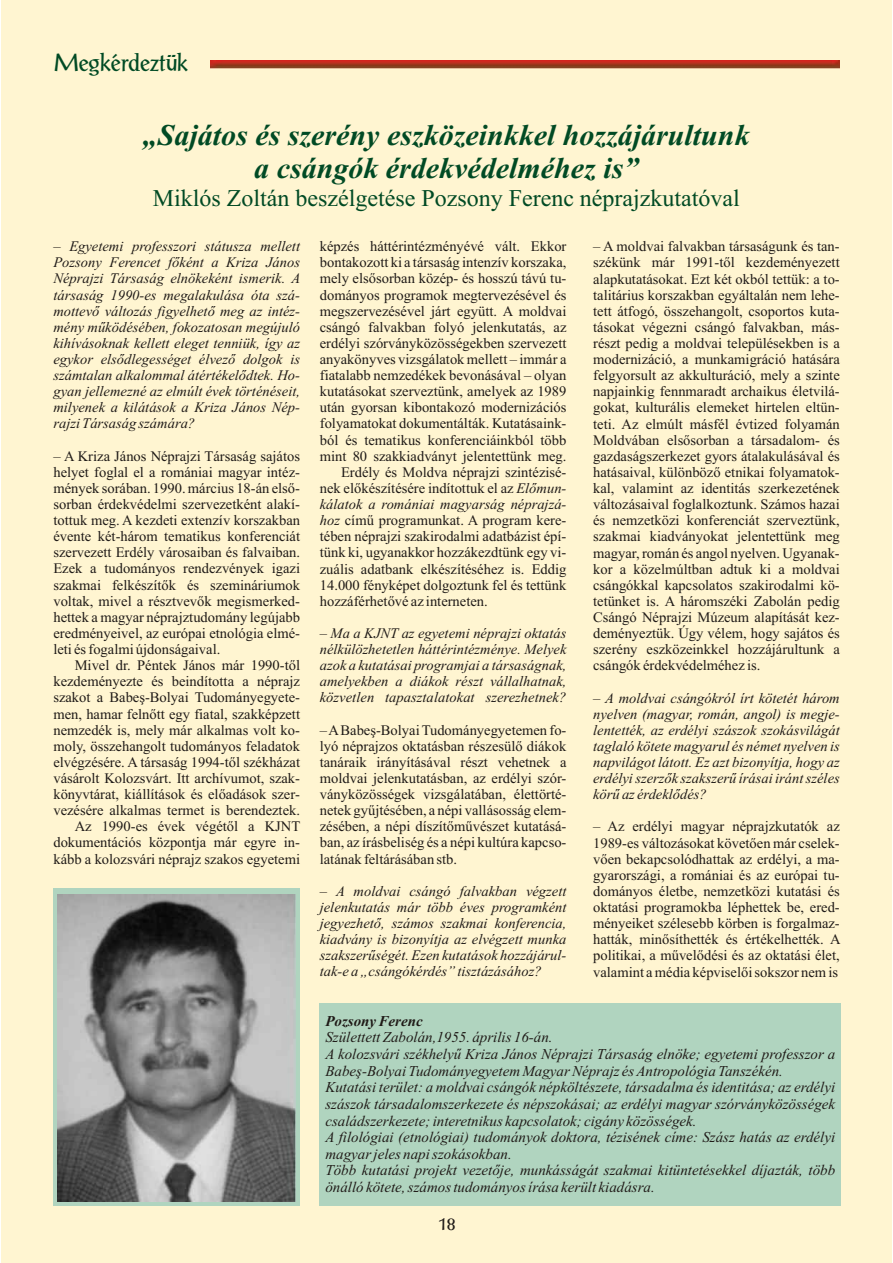
<style>
.page{position:relative;width:893px;height:1263px;background:#fff}
.page>*{position:absolute;margin:0;border:0;box-sizing:border-box;transform-origin:0 0}
.t1{font:italic 700 30px/33.3px "Times New Roman";color:#004a24;text-align:center}
.t2{font:24px "Times New Roman";color:#004a24}
.t3{font:24px "Antiqua Light SSK";color:#004a24}
.t4{font:18px "Antiqua Light SSK";color:#1f1a17}
.t5{font:italic 15px/16.6px "Times New Roman";color:#1f1a17}
.t6{font:italic 700 15px "Times New Roman";color:#1f1a17}
.t7{font:14.55px/16px "Times New Roman";color:#1f1a17;text-align:justify}
.t8{font:italic 14.55px/16px "Times New Roman";color:#1f1a17;text-align:justify}
.s1{font-style:normal}
.s2{font-style:italic}
</style>
<div class="page">
<div style="left:1px;top:0;width:890px;height:1263px;background:#fff5d1"></div>
<img style="left:210px;top:60px;width:630px;height:8px">
<svg style="left:53px;top:888px;width:247px;height:318px;background:#abcab8"></svg>
<img style="left:58px;top:895px;width:238px;height:306px">
<div style="left:320px;top:1003px;width:521px;height:203px;background:#b0d4bf"></div>
<h2 class="t3" style="left:53px;top:48px;width:136px">Megkérdeztük</h2>
<h1 class="t1" style="left:143px;top:121px;width:608px">„Sajátos és szerény eszközeinkkel hozzájárultunk a csángók érdekvédelméhez is”</h1>
<h2 class="t2" style="left:153px;top:190px;width:589px">Miklós Zoltán beszélgetése Pozsony Ferenc néprajzkutatóval</h2>
<p class="t8" style="left:53px;top:240px;width:248px"><span class="s1">–</span> Egyetemi professzori státusza mellett Pozsony Ferencet főként a Kriza János Néprajzi Társaság elnökeként ismerik. A társaság 1990-es megalakulása óta szá&shy;mottevő változás figyelhető meg az intéz&shy;mény működésében, fokozatosan megújuló kihívásoknak kellett eleget tenniük, így az egykor elsődlegességet élvező dolgok is számtalan alkalommal átértékelődtek. Ho&shy;gyan jellemezné az elmúlt évek történéseit, milyenek a kilátások a Kriza János Nép&shy;rajzi Társaság számára?</p>
<p class="t7" style="left:53px;top:449px;width:248px">– A Kriza János Néprajzi Társaság sajátos helyet foglal el a romániai magyar intéz&shy;mények sorában. 1990. március 18-án első&shy;sorban érdekvédelmi szervezetként alakí&shy;tottuk meg. A kezdeti extenzív korszakban évente két-három tematikus konferenciát szervezett Erdély városaiban és falvaiban.<br>Ezek a tudományos rendezvények igazi szakmai felkészítők és szemináriumok voltak, mivel a résztvevők megismerked&shy;hettek a magyar néprajztudomány legújabb eredményeivel, az európai etnológia elmé&shy;leti és fogalmi újdonságaival.</p>
<p class="t7" style="left:53px;top:659px;width:248px;text-align:right">Mivel dr. Péntek János már 1990-től kezdeményezte és beindította a néprajz szakot a Babeş-Bolyai Tudományegyete&shy;men, hamar felnőtt egy fiatal, szakképzett nemzedék is, mely már alkalmas volt ko&shy;moly, összehangolt tudományos feladatok elvégzésére. A társaság 1994-től székházat vásárolt Kolozsvárt. Itt archívumot, szak&shy;könyvtárat, kiállítások és előadások szer&shy;vezésére alkalmas termet is berendeztek.<br>Az 1990-es évek végétől a KJNT dokumentációs központja már egyre in&shy;kább a kolozsvári néprajz szakos egyetemi</p>
<p class="t7" style="left:320px;top:240px;width:248px">képzés háttérintézményévé vált. Ekkor</p>
<p class="t7" style="left:320px;top:256px;width:248px">bontakozott ki a társaság intenzív korszaka,</p>
<p class="t7" style="left:320px;top:272px;width:248px">mely elsősorban közép- és hosszú távú tu-</p>
<p class="t7" style="left:320px;top:288px;width:248px">dományos programok megtervezésével és</p>
<p class="t7" style="left:320px;top:304px;width:248px">megszervezésével járt együtt. A moldvai</p>
<p class="t7" style="left:320px;top:320px;width:248px">csángó falvakban folyó jelenkutatás, az</p>
<p class="t7" style="left:320px;top:336px;width:248px">erdélyi szórványközösségekben szervezett</p>
<p class="t7" style="left:320px;top:352px;width:248px">anyakönyves vizsgálatok mellett – immár a</p>
<p class="t7" style="left:320px;top:369px;width:248px">fiatalabb nemzedékek bevonásával – olyan</p>
<p class="t7" style="left:320px;top:385px;width:248px">kutatásokat szerveztünk, amelyek az 1989</p>
<p class="t7" style="left:320px;top:401px;width:248px">után gyorsan kibontakozó modernizációs</p>
<p class="t7" style="left:320px;top:417px;width:248px">folyamatokat dokumentálták. Kutatásaink-</p>
<p class="t7" style="left:320px;top:433px;width:248px">ból és tematikus konferenciáinkból több</p>
<p class="t7" style="left:320px;top:449px;width:248px">mint 80 szakkiadványt jelentettünk meg.</p>
<p class="t7" style="left:341px;top:465px;width:227px">Erdély és Moldva néprajzi szintézisé-</p>
<p class="t7" style="left:320px;top:481px;width:248px">nek előkészítésére indítottuk el az <span class="s2">Előmun-</span></p>
<p class="t8" style="left:320px;top:497px;width:248px">kálatok a romániai magyarság néprajzá-</p>
<p class="t7" style="left:320px;top:514px;width:248px"><span class="s2">hoz</span> című programunkat. A program kere-</p>
<p class="t7" style="left:320px;top:530px;width:248px">tében néprajzi szakirodalmi adatbázist épí-</p>
<p class="t7" style="left:320px;top:546px;width:248px">tünk ki, ugyanakkor hozzákezdtünk egy vi-</p>
<p class="t7" style="left:320px;top:562px;width:248px">zuális adatbank elkészítéséhez is. Eddig</p>
<p class="t7" style="left:320px;top:578px;width:248px">14.000 fényképet dolgoztunk fel és tettünk</p>
<p class="t7" style="left:320px;top:594px;width:169px">hozzáférhetővé az interneten.</p>
<p class="t8" style="left:320px;top:626px;width:248px"><span class="s1">–</span> Ma a KJNT az egyetemi néprajzi oktatás nélkülözhetetlen háttérintézménye. Melyek azok a kutatásai programjai a társaságnak, amelyekben a diákok részt vállalhatnak, közvetlen tapasztalatokat szerezhetnek?</p>
<p class="t7" style="left:320px;top:723px;width:248px">– ABabeş-Bolyai Tudományegyetemen fo&shy;lyó néprajzos oktatásban részesülő diákok tanáraik irányításával részt vehetnek a moldvai jelenkutatásban, az erdélyi szór&shy;ványközösségek vizsgálatában, élettörté&shy;netek gyűjtésében, a népi vallásosság elem&shy;zésében, a népi díszítőművészet kutatásá&shy;ban, az írásbeliség és a népi kultúra kapcso&shy;latának feltárásában stb.</p>
<p class="t8" style="left:320px;top:884px;width:248px"><span class="s1">–</span> A moldvai csángó falvakban végzett jelenkutatás már több éves programként jegyezhető, számos szakmai konferencia, kiadvány is bizonyítja az elvégzett munka szakszerűségét. Ezen kutatások hozzájárul&shy;tak-e a „csángókérdés” tisztázásához?</p>
<p class="t7" style="left:593px;top:240px;width:248px">– A moldvai falvakban társaságunk és tan&shy;székünk már 1991-től kezdeményezett alapkutatásokat. Ezt két okból tettük: a to&shy;talitárius korszakban egyáltalán nem lehe&shy;tett átfogó, összehangolt, csoportos kuta&shy;tásokat végezni csángó falvakban, más&shy;részt pedig a moldvai településekben is a modernizáció, a munkamigráció hatására felgyorsult az akkulturáció, mely a szinte napjainkig fennmaradt archaikus életvilá&shy;gokat, kulturális elemeket hirtelen eltün&shy;teti. Az elmúlt másfél évtized folyamán Moldvában elsősorban a társadalom- és gazdaságszerkezet gyors átalakulásával és hatásaival, különböző etnikai folyamatok&shy;kal, valamint az identitás szerkezetének változásaival foglalkoztunk. Számos hazai és nemzetközi konferenciát szerveztünk, szakmai kiadványokat jelentettünk meg magyar, román és angol nyelven. Ugyanak&shy;kor a közelmúltban adtuk ki a moldvai csángókkal kapcsolatos szakirodalmi kö&shy;tetünket is. A háromszéki Zabolán pedig Csángó Néprajzi Múzeum alapítását kez&shy;deményeztük. Úgy vélem, hogy sajátos és szerény eszközeinkkel hozzájárultunk a csángók érdekvédelméhez is.</p>
<p class="t8" style="left:593px;top:691px;width:248px"><span class="s1">–</span> A moldvai csángókról írt kötetét három nyelven (magyar, román, angol) is megje&shy;lentették, az erdélyi szászok szokásvilágát taglaló kötete magyarul és német nyelven is napvilágot látott. Ez azt bizonyítja, hogy az erdélyi szerzők szakszerű írásai iránt széles körű az érdeklődés?</p>
<p class="t7" style="left:593px;top:820px;width:249px">– Az erdélyi magyar néprajzkutatók az 1989-es változásokat követően már cselek&shy;vően bekapcsolódhattak az erdélyi, a ma&shy;gyarországi, a romániai és az európai tu&shy;dományos életbe, nemzetközi kutatási és oktatási programokba léphettek be, ered&shy;ményeiket szélesebb körben is forgalmaz&shy;hatták, minősíthették és értékelhették. A politikai, a művelődési és az oktatási élet, valamint a média képviselői sokszor nem is</p>
<p class="t6" style="left:325px;top:1016px;width:99px">Pozsony Ferenc</p>
<p class="t5" style="left:325px;top:1030px;width:511px">Születtett Zabolán,1955. április 16-án.<br>A kolozsvári székhelyű Kriza János Néprajzi Társaság elnöke; egyetemi professzor a Babeş-Bolyai Tudományegyetem Magyar Néprajz és Antropológia Tanszékén.<br>Kutatási terület: a moldvai csángók népköltészete, társadalma és identitása; az erdélyi szászok társadalomszerkezete és népszokásai; az erdélyi magyar szórványközösségek családszerkezete; interetnikus kapcsolatok; cigány közösségek.<br>A filológiai (etnológiai) tudományok doktora, tézisének címe: Szász hatás az erdélyi magyar jeles napi szokásokban.<br>Több kutatási projekt vezetője, munkásságát szakmai kitüntetésekkel díjazták, több önálló kötete, számos tudományos írása került kiadásra.</p>
<p class="t4" style="left:437px;top:1213px;width:20px">18</p>
</div>
